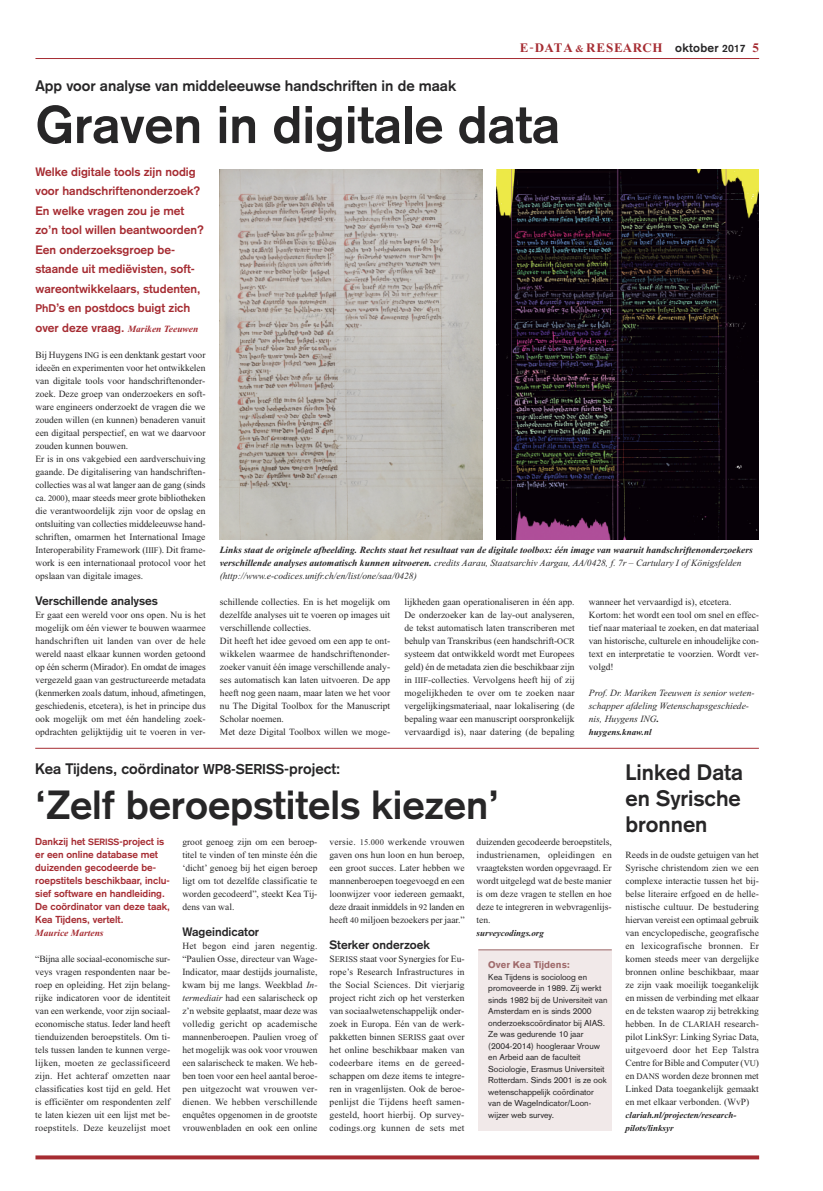
<style>
.page{position:relative;width:823px;height:1191px;background:#fff}
.page>*{position:absolute;margin:0;border:0;box-sizing:border-box;transform-origin:0 0}
.t1{font:700 52px "Akzidenz Grotesk";color:#272627}
.t2{font:700 40px "Akzidenz Grotesk";color:#272627}
.t3{font:700 22px/26px "Akzidenz Grotesk";color:#272627;text-align:justify}
.t4{font:700 15px "Akzidenz Grotesk";color:#272627}
.t5{font:700 13px "Times New Roman";letter-spacing:.04em;color:#a62c32}
.t6{font:700 12px/19.5px "Akzidenz Grotesk";color:#a62c32}
.t7{font:700 12px "Akzidenz Grotesk";color:#272627}
.t8{font:700 10px/13px "Akzidenz Grotesk";color:#a62c32}
.t9{font:9.5px/13px "Times New Roman";color:#272627;text-align:justify}
.t10{font:italic 700 9.5px/13px "Times New Roman";color:#272627}
.t11{font:italic 9.5px/13px "Times New Roman";color:#272627}
.t12{font:900 9.5px "Akzidenz Grotesk";color:#9f6a6b}
.t13{font:italic 700 9.5px "Times New Roman";color:#a62c32}
.t14{font:italic 700 9px/13px "Times New Roman";color:#272627}
.t15{font:8.5px/11.5px "Akzidenz Grotesk";color:#272627}
.s1{font-weight:400}
.s2{font-size:10px}
.s3{font-family:"Akzidenz Grotesk";font-size:12px;color:#272627}
.s4{font-family:"Akzidenz Grotesk";font-size:10.5px;color:#272627}
.s5{font-size:11px}
.s6{font-family:"Times New Roman";font-style:italic;font-size:9.5px}
.s7{font-size:8.5px}
.s8{font-weight:700}
.s9{font-size:14px}
.s10{font-size:9px}
.s11{font-style:italic}
</style>
<div class="page">
<hr style="left:35px;top:58px;width:723px;height:1px;background:#a62c32">
<svg style="left:35px;top:1155px;width:723px;height:4px;background:#af4248"></svg>
<hr style="left:35px;top:748px;width:723px;height:1px;background:#a62c32">
<img style="left:219px;top:169px;width:263px;height:370px">
<img style="left:496px;top:169px;width:262px;height:370px">
<div style="left:478px;top:949px;width:133px;height:182px;background:#f1e9e9"></div>
<hr style="left:478px;top:949px;width:133px;height:1px;background:#9f6a6b">
<h3 class="t5" style="left:519px;top:40px;width:241px">E<span class="s1">-</span>DATA <span class="s2">&amp;</span> RESEARCH <span class="s3">oktober</span> <span class="s4">2017</span> 5</h3>
<h3 class="t4" style="left:35px;top:80px;width:422px">App voor analyse van middeleeuwse handschriften in de maak</h3>
<h1 class="t1" style="left:35px;top:106px;width:525px">Graven in digitale data</h1>
<p class="t6" style="left:35px;top:162px;width:170px">Welke digitale tools zijn nodig voor handschriftenonderzoek?<br>En welke vragen zou je met zo’n tool willen beantwoorden?<br>Een onderzoeksgroep be&shy;staande uit mediëvisten, soft&shy;wareontwikkelaars, studenten,<br><span class="s5">PhD</span>’s en postdocs buigt zich over deze vraag. <span class="s6">Mariken Teeuwen</span></p>
<p class="t9" style="left:35px;top:348px;width:172px;text-align:left">Bij Huygens <span class="s7">ING</span> is een denktank gestart voor ideeën en experimenten voor het ontwikkelen van digitale tools voor handschriftenonder&shy;zoek. Deze groep van onderzoekers en soft&shy;ware engineers onderzoekt de vragen die we zouden willen (en kunnen) benaderen vanuit een digitaal perspectief, en wat we daarvoor zouden kunnen bouwen.<br>Er is in ons vakgebied een aardverschuiving gaande. De digitalisering van handschriften&shy;collecties was al wat langer aan de gang (sinds ca. <span class="s7">2000</span>), maar steeds meer grote bibliotheken die verantwoordelijk zijn voor de opslag en ontsluiting van collecties middeleeuwse hand&shy;schriften, omarmen het International Image Interoperability Framework (<span class="s7">IIIF</span>). Dit frame&shy;work is een internationaal protocol voor het opslaan van digitale images.</p>
<p class="t7" style="left:35px;top:596px;width:124px">Verschillende analyses</p>
<p class="t9" style="left:35px;top:608px;width:172px">Er gaat een wereld voor ons open. Nu is het mogelijk om één viewer te bouwen waarmee handschriften uit landen van over de hele wereld naast elkaar kunnen worden getoond op één scherm (Mirador). En omdat de images vergezeld gaan van gestructureerde metadata (kenmerken zoals datum, inhoud, afmetingen, geschiedenis, etcetera), is het in principe dus ook mogelijk om met één handeling zoek&shy;opdrachten gelijktijdig uit te voeren in ver-</p>
<p class="t10" style="left:219px;top:543px;width:534px">Links staat de originele afbeelding. Rechts staat het resultaat van de digitale toolbox: één image van waaruit handschriftenonderzoekers verschillende analyses automatisch kunnen uitvoeren. <span class="s1">credits Aarau, Staatsarchiv Aargau, AA/0428, f. 7r – Cartulary I of Königsfelden (http://www.e-codices.unifr.ch/en/list/one/saa/0428)</span></p>
<p class="t9" style="left:220px;top:595px;width:172px;text-align:left">schillende collecties. En is het mogelijk om dezelfde analyses uit te voeren op images uit verschillende collecties.<br>Dit heeft het idee gevoed om een app te ont&shy;wikkelen waarmee de handschriftenonder&shy;zoeker vanuit één image verschillende analy&shy;ses automatisch kan laten uitvoeren. De app heeft nog geen naam, maar laten we het voor nu The Digital Toolbox for the Manuscript Scholar noemen.<br>Met deze Digital Toolbox willen we moge-</p>
<p class="t9" style="left:404px;top:595px;width:172px">lijkheden gaan operationaliseren in één app.<br>De onderzoeker kan de lay-out analyseren, de tekst automatisch laten transcriberen met behulp van Transkribus (een handschrift-<span class="s7">OCR </span>systeem dat ontwikkeld wordt met Europees geld) én de metadata zien die beschikbaar zijn in <span class="s7">IIIF</span>-collecties. Vervolgens heeft hij of zij mogelijkheden te over om te zoeken naar vergelijkingsmateriaal, naar lokalisering (de bepaling waar een manuscript oorspronkelijk vervaardigd is), naar datering (de bepaling</p>
<p class="t9" style="left:588px;top:595px;width:172px;text-align:left">wanneer het vervaardigd is), etcetera.<br>Kortom: het wordt een tool om snel en effec&shy;tief naar materiaal te zoeken, en dat materiaal van historische, culturele en inhoudelijke con&shy;text en interpretatie te voorzien. Wordt ver&shy;volgd!</p>
<p class="t11" style="left:588px;top:686px;width:167px">Prof. Dr. Mariken Teeuwen is senior weten&shy;schapper afdeling Wetenschapsgeschiede&shy;nis, Huygens ING<span class="s8">.</span></p>
<p class="t14" style="left:588px;top:725px;width:64px">huygens.knaw.nl</p>
<h3 class="t4" style="left:35px;top:763px;width:306px">Kea Tijdens, coördinator <span class="s9">WP8-SERISS</span>-project:</h3>
<h2 class="t2" style="left:35px;top:791px;width:465px">‘Zelf beroepstitels kiezen’</h2>
<p class="t8" style="left:35px;top:836px;width:136px">Dankzij het <span class="s10">SERISS</span>-project is er een online database met duizenden gecodeerde be&shy;roepstitels beschikbaar, inclu&shy;sief software en handleiding.<br>De coördinator van deze taak,<br>Kea Tijdens, vertelt.</p>
<p class="t13" style="left:35px;top:927px;width:70px">Maurice Martens</p>
<p class="t9" style="left:35px;top:952px;width:136px">“Bijna alle sociaal-economische sur&shy;veys vragen respondenten naar be&shy;roep en opleiding. Het zijn belang&shy;rijke indicatoren voor de identiteit van een werkende, voor zijn sociaal&shy;economische status. Ieder land heeft tienduizenden beroepstitels. Om ti&shy;tels tussen landen te kunnen verge&shy;lijken, moeten ze geclassificeerd zijn. Het achteraf omzetten naar classificaties kost tijd en geld. Het is efficiënter om respondenten zelf te laten kiezen uit een lijst met be&shy;roepstitels. Deze keuzelijst moet</p>
<p class="t9" style="left:182px;top:835px;width:136px">groot genoeg zijn om een beroep&shy;titel te vinden of ten minste één die ‘dicht’ genoeg bij het eigen beroep ligt om tot dezelfde classificatie te worden gecodeerd”, steekt Kea Tij&shy;dens van wal.</p>
<p class="t7" style="left:182px;top:927px;width:78px">Wageindicator</p>
<p class="t9" style="left:182px;top:939px;width:136px">Het begon eind jaren negentig. “Paulien Osse, directeur van Wage-Indicator, maar destijds journaliste, kwam bij me langs. Weekblad <span class="s11">In&shy;termediair</span> had een salarischeck op z’n website geplaatst, maar deze was volledig gericht op academische mannenberoepen. Paulien vroeg of het mogelijk was ook voor vrouwen een salarischeck te maken. We heb&shy;ben toen voor een heel aantal beroe&shy;pen uitgezocht wat vrouwen ver&shy;dienen. We hebben verschillende enquêtes opgenomen in de grootste vrouwenbladen en ook een online</p>
<p class="t9" style="left:329px;top:835px;width:136px">versie. <span class="s7">15.000</span> werkende vrouwen gaven ons hun loon en hun beroep, een groot succes. Later hebben we mannenberoepen toegevoegd en een loonwijzer voor iedereen gemaakt, deze draait inmiddels in <span class="s7">92</span> landen en heeft <span class="s7">40</span> miljoen bezoekers per jaar.”</p>
<p class="t7" style="left:329px;top:940px;width:102px">Sterker onderzoek</p>
<p class="t9" style="left:329px;top:952px;width:136px">S<span class="s7">ERISS</span> staat voor Synergies for Eu&shy;rope’s Research Infrastructures in the Social Sciences. Dit vierjarig project richt zich op het versterken van sociaalwetenschappelijk onder&shy;zoek in Europa. Eén van de werk&shy;pakketten binnen <span class="s7">SERISS</span> gaat over het online beschikbaar maken van codeerbare items en de gereed&shy;schappen om deze items te integre&shy;ren in vragenlijsten. Ook de beroe&shy;penlijst die Tijdens heeft samen&shy;gesteld, hoort hierbij. Op survey&shy;codings.org kunnen de sets met</p>
<p class="t9" style="left:476px;top:835px;width:136px">duizenden gecodeerde beroepstitels, industrienamen, opleidingen en vraagteksten worden opgevraagd. Er wordt uitgelegd wat de beste manier is om deze vragen te stellen en hoe deze te integreren in webvragenlijs&shy;ten.</p>
<p class="t14" style="left:476px;top:926px;width:69px">surveycodings.org</p>
<p class="t12" style="left:488px;top:961px;width:83px">Over Kea Tijdens:</p>
<p class="t15" style="left:488px;top:972px;width:120px">Kea Tijdens is socioloog en promoveerde in 1989. Zij werkt sinds 1982 bij de Universiteit van<br>Amsterdam en is sinds 2000 onderzoekscoördinator bij AIAS.<br>Ze was gedurende 10 jaar (2004-2014) hoogleraar Vrouw en Arbeid aan de faculteit<br>Sociologie, Erasmus Universiteit<br>Rotterdam. Sinds 2001 is ze ook wetenschappelijk coördinator van de WageIndicator/Loon&shy;wijzer web survey.</p>
<h3 class="t3" style="left:625px;top:761px;width:119px">Linked Data en Syrische bronnen</h3>
<p class="t9" style="left:625px;top:848px;width:135px">Reeds in de oudste getuigen van het Syrische christendom zien we een complexe interactie tussen het bij&shy;belse literaire erfgoed en de helle&shy;nistische cultuur. De bestudering hiervan vereist een optimaal gebruik van encyclopedische, geografische en lexicografische bronnen. Er komen steeds meer van dergelijke bronnen online beschikbaar, maar ze zijn vaak moeilijk toegankelijk en missen de verbinding met elkaar en de teksten waarop zij betrekking hebben. In de <span class="s7">CLARIAH</span> research&shy;pilot LinkSyr: Linking Syriac Data, uitgevoerd door het Eep Talstra Centre for Bible and Computer (<span class="s7">VU</span>) en <span class="s7">DANS</span> worden deze bronnen met Linked Data toegankelijk gemaakt en met elkaar verbonden. (WvP)</p>
<p class="t14" style="left:625px;top:1108px;width:112px">clariah.nl/projecten/research&shy;pilots/linksyr</p>
</div>
